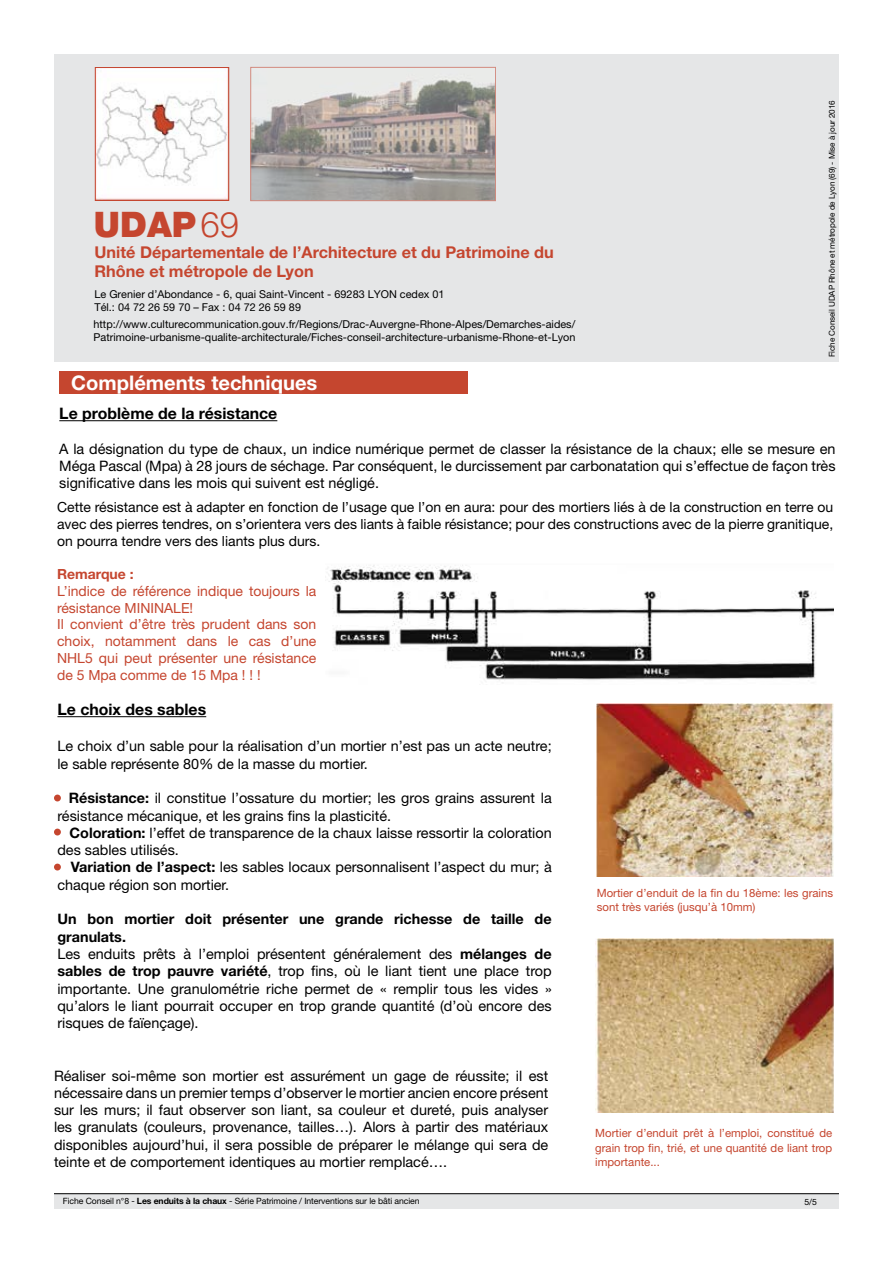
<style>
.page{position:relative;width:893px;height:1263px;background:#fff}
.page>*{position:absolute;margin:0;border:0;box-sizing:border-box;transform-origin:0 0}
.t1{font:900 35.25px "Helvetica Neue LT Std";color:#c5462f}
.t2{font:700 20.1px "Helvetica Neue LT Std";color:#fff}
.t3{font:700 16.35px/19.5px "Helvetica Neue LT Std";color:#c5462f}
.t4{font:700 15.9px "Helvetica Neue LT Std";color:#000}
.t5{font:14.4px/17.2px "Helvetica Neue LT Std";color:#000}
.t6{font:13.95px/16.8px "Helvetica Neue LT Std";color:#000;text-align:justify}
.t7{font:13.95px/16.8px "Helvetica Neue LT Std";color:#c5462f}
.t8{font:700 13.95px "Helvetica Neue LT Std";color:#c5462f}
.t9{font:11.4px/14.4px "Helvetica Neue LT Std";color:#c5462f;text-align:justify}
.t10{font:10.8px/13px "Helvetica Neue LT Std";color:#000}
.t11{font:8.7px "Helvetica Neue LT Std";letter-spacing:-.01em;color:#000}
.t12{font:8.1px "Helvetica Neue LT Std";letter-spacing:-.01em;color:#000}
.s1{font-weight:300}
.s2{font-weight:700}
</style>
<div class="page">
<div style="left:54px;top:1193px;width:785px;height:16px;background:#e5e6e7"></div>
<hr style="left:54px;top:1193px;width:785px;height:1px;background:#000">
<div style="left:59px;top:371px;width:409px;height:23px;background:#c5462f"></div>
<hr style="left:59px;top:420px;width:218px;height:1px;background:#000">
<img style="left:597px;top:704px;width:236px;height:173px">
<img style="left:596px;top:938px;width:237px;height:174px">
<img style="left:327px;top:565px;width:506px;height:118px">
<hr style="left:57px;top:716px;width:149px;height:1px;background:#000">
<div style="left:54px;top:794px;width:7px;height:7px;background:#c5462f;border-radius:50%"></div>
<div style="left:54px;top:829px;width:7px;height:6px;background:#c5462f;border-radius:50%"></div>
<div style="left:54px;top:864px;width:7px;height:6px;background:#c5462f;border-radius:50%"></div>
<div style="left:54px;top:54px;width:785px;height:307px;background:#e5e6e7"></div>
<img style="left:253px;top:78px;width:241px;height:121px">
<img style="left:97px;top:69px;width:130px;height:130px">
<div style="left:95px;top:67px;width:134px;height:134px;border:1px solid #c4442e"></div>
<h1 class="t1" style="left:94px;top:203px;width:147px">UDAP<span class="s1">69</span></h1>
<p class="t3" style="left:95px;top:242px;width:461px">Unité Départementale de l’Architecture et du Patrimoine du<br>Rhône et métropole de Lyon</p>
<p class="t10" style="left:95px;top:287px;width:352px">Le Grenier d’Abondance - 6, quai Saint-Vincent - 69283 Lyon cedex 01<br>Tél.: 04 72 26 59 70 – Fax : 04 72 26 59 89</p>
<p class="t10" style="left:94px;top:318px;width:483px">http://www.culturecommunication.gouv.fr/Regions/Drac-Auvergne-Rhone-Alpes/Demarches-aides/<br>Patrimoine-urbanisme-qualite-architecturale/Fiches-conseil-architecture-urbanisme-Rhone-et-Lyon</p>
<p class="t12" style="left:827px;top:357px;width:258px;rotate:-90deg">Fiche Conseil UDAP Rhône et métropole de Lyon (69) - Mise à jour 2016</p>
<h2 class="t2" style="left:71px;top:370px;width:248px">Compléments techniques</h2>
<p class="t4" style="left:59px;top:404px;width:220px">Le problème de la résistance</p>
<p class="t5" style="left:59px;top:440px;width:778px;text-align:justify">A la désignation du type de chaux, un indice numérique permet de classer la résistance de la chaux; elle se mesure en Méga Pascal (Mpa) à 28 jours de séchage. Par conséquent, le durcissement par carbonatation qui s’effectue de façon très significative dans les mois qui suivent est négligé.</p>
<p class="t6" style="left:57px;top:499px;width:778px">Cette résistance est à adapter en fonction de l’usage que l’on en aura: pour des mortiers liés à de la construction en terre ou avec des pierres tendres, on s’orientera vers des liants à faible résistance; pour des constructions avec de la pierre granitique, on pourra tendre vers des liants plus durs.</p>
<p class="t8" style="left:57px;top:565px;width:78px">Remarque :</p>
<p class="t7" style="left:57px;top:582px;width:261px">L’indice de référence indique toujours la résistance MININALE!<br>Il convient d’être très prudent dans son choix, notamment dans le cas d’une NHL5 qui peut présenter une résistance de 5 Mpa comme de 15 Mpa ! ! !</p>
<p class="t4" style="left:57px;top:700px;width:150px">Le choix des sables</p>
<p class="t5" style="left:57px;top:737px;width:496px">Le choix d’un sable pour la réalisation d’un mortier n’est pas un acte neutre; le sable représente 80% de la masse du mortier.</p>
<p class="t5" style="left:57px;top:789px;width:496px;text-indent:11px"><span class="s2">Résistance:</span> il constitue l’ossature du mortier; les gros grains assurent la résistance mécanique, et les grains fins la plasticité.</p>
<p class="t5" style="left:57px;top:824px;width:496px;text-indent:12px"><span class="s2">Coloration:</span> l’effet de transparence de la chaux laisse ressortir la coloration des sables utilisés.</p>
<p class="t5" style="left:57px;top:858px;width:496px;text-indent:13px"><span class="s2">Variation de l’aspect:</span> les sables locaux personnalisent l’aspect du mur; à chaque région son mortier.</p>
<p class="t5" style="left:57px;top:910px;width:496px"><span class="s2">Un bon mortier doit présenter une grande richesse de taille de granulats.<br></span>Les enduits prêts à l’emploi présentent généralement des <span class="s2">mélanges de sables de trop pauvre variété</span>, trop fins, où le liant tient une place trop importante. Une granulométrie riche permet de « remplir tous les vides » qu’alors le liant pourrait occuper en trop grande quantité (d’où encore des risques de faïençage).</p>
<p class="t5" style="left:54px;top:1066px;width:496px;text-align:justify">Réaliser soi-même son mortier est assurément un gage de réussite; il est nécessaire dans un premier temps d’observer le mortier ancien encore présent sur les murs; il faut observer son liant, sa couleur et dureté, puis analyser les granulats (couleurs, provenance, tailles…). Alors à partir des matériaux disponibles aujourd’hui, il sera possible de préparer le mélange qui sera de teinte et de comportement identiques au mortier remplacé….</p>
<p class="t9" style="left:597px;top:885px;width:238px">Mortier d’enduit de la fin du 18ème: les grains sont très variés (jusqu’à 10mm)</p>
<p class="t9" style="left:595px;top:1126px;width:238px">Mortier d’enduit prêt à l’emploi, constitué de grain trop fin, trié, et une quantité de liant trop importante...</p>
<p class="t11" style="left:63px;top:1196px;width:358px">Fiche Conseil n°8 - <span class="s2">Les enduits à la chaux</span> - Série Patrimoine / Interventions sur le bâti ancien</p>
<p class="t11" style="left:805px;top:1196px;width:14px">3/4</p>
<p class="t11" style="left:124px;top:1196px;width:6px">2</p>
<p class="t11" style="left:153px;top:1196px;width:98px">couvertures dans le Rhôn</p>
<p class="t11" style="left:805px;top:1196px;width:14px">5 5</p>
</div>
